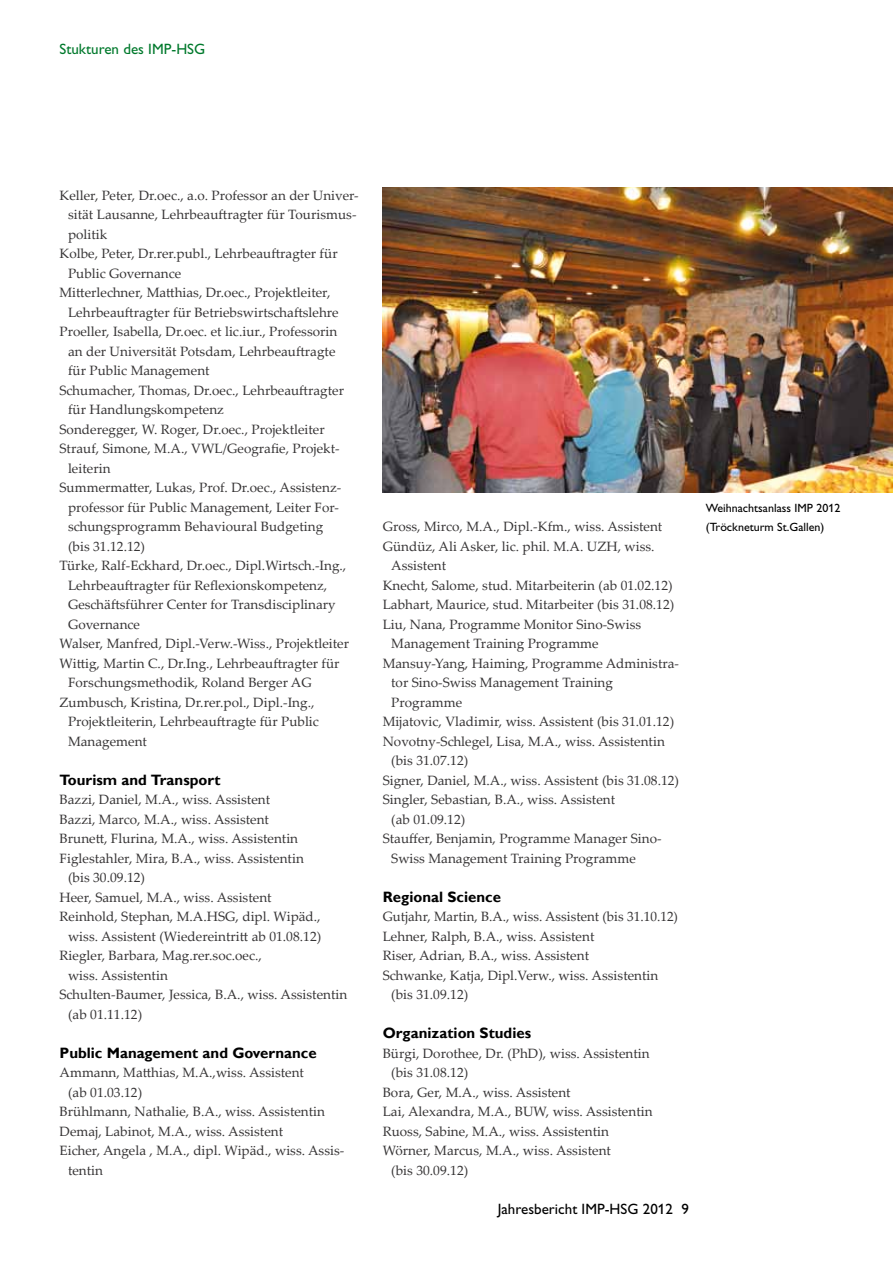
<style>
.page{position:relative;width:893px;height:1263px;background:#fff}
.page>*{position:absolute;margin:0;border:0;box-sizing:border-box;transform-origin:0 0}
.t1{font:700 15px "Gill Sans";color:#000}
.t2{font:15px "Gill Alt One";color:#000}
.t3{font:15px "Gill Alt One";color:#00792c}
.t4{font:13.5px "Palatino Linotype";color:#363435}
.t5{font:12px/19.5px "Gill Alt One";color:#000}
</style>
<div class="page">
<img style="left:383px;top:187px;width:510px;height:305px">
<p class="t3" style="left:60px;top:40px;width:147px">Stukturen des IMP-HSG</p>
<p class="t4" style="left:60px;top:186px;width:301px">Keller, Peter, Dr.oec., a.o. Professor an der Univer-</p>
<p class="t4" style="left:68px;top:205px;width:290px">sität Lausanne, Lehrbeauftragter für Tourismus-</p>
<p class="t4" style="left:68px;top:225px;width:41px">politik</p>
<p class="t4" style="left:60px;top:244px;width:280px">Kolbe, Peter, Dr.rer.publ., Lehrbeauftragter für</p>
<p class="t4" style="left:68px;top:264px;width:115px">Public Governance</p>
<p class="t4" style="left:60px;top:283px;width:272px">Mitterlechner, Matthias, Dr.oec., Projektleiter,</p>
<p class="t4" style="left:68px;top:303px;width:272px">Lehrbeauftragter für Betriebswirtschaftslehre</p>
<p class="t4" style="left:60px;top:322px;width:279px">Proeller, Isabella, Dr.oec. et lic.iur., Professorin</p>
<p class="t4" style="left:68px;top:342px;width:269px">an der Universität Potsdam, Lehrbeauftragte</p>
<p class="t4" style="left:68px;top:361px;width:143px">für Public Management</p>
<p class="t4" style="left:60px;top:381px;width:286px">Schumacher, Thomas, Dr.oec., Lehrbeauftragter</p>
<p class="t4" style="left:68px;top:400px;width:158px">für Handlungskompetenz</p>
<p class="t4" style="left:60px;top:420px;width:267px">Sonderegger, W. Roger, Dr.oec., Projektleiter</p>
<p class="t4" style="left:60px;top:439px;width:281px">Strauf, Simone, M.A., VWL/Geografie, Projekt-</p>
<p class="t4" style="left:68px;top:459px;width:44px">leiterin</p>
<p class="t4" style="left:60px;top:478px;width:283px">Summermatter, Lukas, Prof. Dr.oec., Assistenz-</p>
<p class="t4" style="left:68px;top:498px;width:272px">professor für Public Management, Leiter For-</p>
<p class="t4" style="left:68px;top:517px;width:257px">schungsprogramm Behavioural Budgeting</p>
<p class="t4" style="left:68px;top:537px;width:79px">(bis 31.12.12)</p>
<p class="t4" style="left:60px;top:556px;width:288px">Türke, Ralf-Eckhard, Dr.oec., Dipl.Wirtsch.-Ing.,</p>
<p class="t4" style="left:68px;top:576px;width:261px">Lehrbeauftragter für Reflexionskompetenz,</p>
<p class="t4" style="left:68px;top:595px;width:269px">Geschäftsführer Center for Transdisciplinary</p>
<p class="t4" style="left:68px;top:615px;width:74px">Governance</p>
<p class="t4" style="left:60px;top:634px;width:291px">Walser, Manfred, Dipl.-Verw.-Wiss., Projektleiter</p>
<p class="t4" style="left:60px;top:654px;width:282px">Wittig, Martin C., Dr.Ing., Lehrbeauftragter für</p>
<p class="t4" style="left:68px;top:673px;width:245px">Forschungsmethodik, Roland Berger AG</p>
<p class="t4" style="left:60px;top:693px;width:256px">Zumbusch, Kristina, Dr.rer.pol., Dipl.-Ing.,</p>
<p class="t4" style="left:68px;top:712px;width:252px">Projektleiterin, Lehrbeauftragte für Public</p>
<p class="t4" style="left:68px;top:732px;width:80px">Management</p>
<p class="t1" style="left:60px;top:771px;width:163px">Tourism and Transport</p>
<p class="t4" style="left:60px;top:790px;width:212px">Bazzi, Daniel, M.A., wiss. Assistent</p>
<p class="t4" style="left:60px;top:810px;width:211px">Bazzi, Marco, M.A., wiss. Assistent</p>
<p class="t4" style="left:60px;top:829px;width:240px">Brunett, Flurina, M.A., wiss. Assistentin</p>
<p class="t4" style="left:60px;top:849px;width:246px">Figlestahler, Mira, B.A., wiss. Assistentin</p>
<p class="t4" style="left:68px;top:868px;width:79px">(bis 30.09.12)</p>
<p class="t4" style="left:60px;top:888px;width:214px">Heer, Samuel, M.A., wiss. Assistent</p>
<p class="t4" style="left:60px;top:907px;width:263px">Reinhold, Stephan, M.A.HSG, dipl. Wipäd.,</p>
<p class="t4" style="left:68px;top:927px;width:255px">wiss. Assistent (Wiedereintritt ab 01.08.12)</p>
<p class="t4" style="left:60px;top:946px;width:204px">Riegler, Barbara, Mag.rer.soc.oec.,</p>
<p class="t4" style="left:68px;top:966px;width:101px">wiss. Assistentin</p>
<p class="t4" style="left:60px;top:985px;width:289px">Schulten-Baumer, Jessica, B.A., wiss. Assistentin</p>
<p class="t4" style="left:68px;top:1005px;width:76px">(ab 01.11.12)</p>
<p class="t1" style="left:60px;top:1044px;width:259px">Public Management and Governance</p>
<p class="t4" style="left:60px;top:1063px;width:246px">Ammann, Matthias, M.A.,wiss. Assistent</p>
<p class="t4" style="left:68px;top:1083px;width:76px">(ab 01.03.12)</p>
<p class="t4" style="left:60px;top:1102px;width:267px">Brühlmann, Nathalie, B.A., wiss. Assistentin</p>
<p class="t4" style="left:60px;top:1122px;width:225px">Demaj, Labinot, M.A., wiss. Assistent</p>
<p class="t4" style="left:60px;top:1141px;width:286px">Eicher, Angela , M.A., dipl. Wipäd., wiss. Assis-</p>
<p class="t4" style="left:68px;top:1161px;width:37px">tentin</p>
<p class="t4" style="left:383px;top:517px;width:281px">Gross, Mirco, M.A., Dipl.-Kfm., wiss. Assistent</p>
<p class="t4" style="left:383px;top:537px;width:273px">Gündüz, Ali Asker, lic. phil. M.A. UZH, wiss.</p>
<p class="t4" style="left:391px;top:556px;width:56px">Assistent</p>
<p class="t4" style="left:383px;top:576px;width:291px">Knecht, Salome, stud. Mitarbeiterin (ab 01.02.12)</p>
<p class="t4" style="left:383px;top:595px;width:293px">Labhart, Maurice, stud. Mitarbeiter (bis 31.08.12)</p>
<p class="t4" style="left:383px;top:615px;width:260px">Liu, Nana, Programme Monitor Sino-Swiss</p>
<p class="t4" style="left:391px;top:634px;width:209px">Management Training Programme</p>
<p class="t4" style="left:383px;top:654px;width:298px">Mansuy-Yang, Haiming, Programme Administra-</p>
<p class="t4" style="left:391px;top:673px;width:223px">tor Sino-Swiss Management Training</p>
<p class="t4" style="left:391px;top:693px;width:72px">Programme</p>
<p class="t4" style="left:383px;top:712px;width:293px">Mijatovic, Vladimir, wiss. Assistent (bis 31.01.12)</p>
<p class="t4" style="left:383px;top:732px;width:284px">Novotny-Schlegel, Lisa, M.A., wiss. Assistentin</p>
<p class="t4" style="left:391px;top:751px;width:79px">(bis 31.07.12)</p>
<p class="t4" style="left:383px;top:771px;width:298px">Signer, Daniel, M.A., wiss. Assistent (bis 31.08.12)</p>
<p class="t4" style="left:383px;top:790px;width:234px">Singler, Sebastian, B.A., wiss. Assistent</p>
<p class="t4" style="left:391px;top:810px;width:76px">(ab 01.09.12)</p>
<p class="t4" style="left:383px;top:829px;width:280px">Stauffer, Benjamin, Programme Manager Sino-</p>
<p class="t4" style="left:391px;top:849px;width:246px">Swiss Management Training Programme</p>
<p class="t1" style="left:383px;top:888px;width:120px">Regional Science</p>
<p class="t4" style="left:383px;top:907px;width:297px">Gutjahr, Martin, B.A., wiss. Assistent (bis 31.10.12)</p>
<p class="t4" style="left:383px;top:927px;width:213px">Lehner, Ralph, B.A., wiss. Assistent</p>
<p class="t4" style="left:383px;top:946px;width:208px">Riser, Adrian, B.A., wiss. Assistent</p>
<p class="t4" style="left:383px;top:966px;width:277px">Schwanke, Katja, Dipl.Verw., wiss. Assistentin</p>
<p class="t4" style="left:391px;top:985px;width:79px">(bis 31.09.12)</p>
<p class="t1" style="left:383px;top:1024px;width:150px">Organization Studies</p>
<p class="t4" style="left:383px;top:1044px;width:268px">Bürgi, Dorothee, Dr. (PhD), wiss. Assistentin</p>
<p class="t4" style="left:391px;top:1063px;width:79px">(bis 31.08.12)</p>
<p class="t4" style="left:383px;top:1083px;width:190px">Bora, Ger, M.A., wiss. Assistent</p>
<p class="t4" style="left:383px;top:1102px;width:271px">Lai, Alexandra, M.A., BUW, wiss. Assistentin</p>
<p class="t4" style="left:383px;top:1122px;width:228px">Ruoss, Sabine, M.A., wiss. Assistentin</p>
<p class="t4" style="left:383px;top:1141px;width:230px">Wörner, Marcus, M.A., wiss. Assistent</p>
<p class="t4" style="left:391px;top:1161px;width:79px">(bis 30.09.12)</p>
<p class="t2" style="left:498px;top:1200px;width:193px">Jahresbericht IMP-HSG 2012 9</p>
<p class="t5" style="left:706px;top:498px;width:136px">Weihnachtsanlass IMP 2012 (Tröckneturm St.Gallen)</p>
</div>
